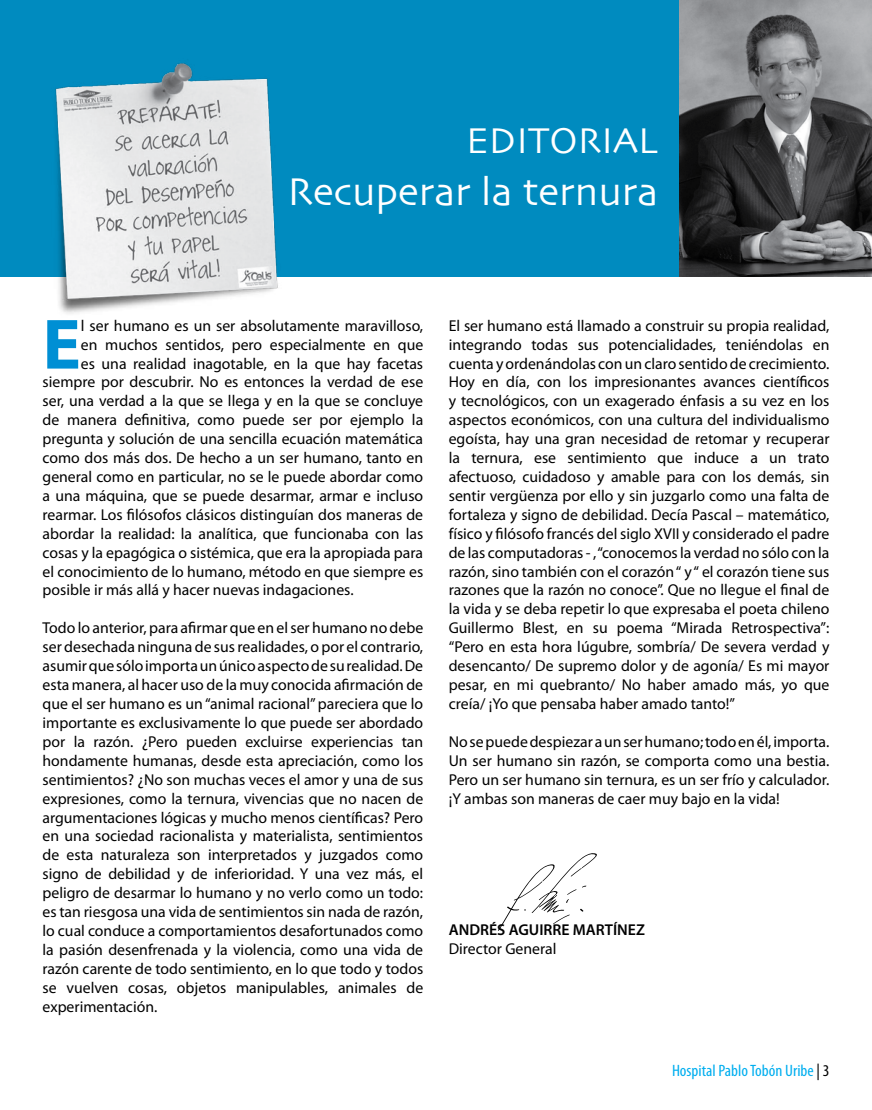
<style>
.page{position:relative;width:872px;height:1110px;background:#fff}
.page>*{position:absolute;margin:0;border:0;box-sizing:border-box;transform-origin:0 0}
.t1{font:700 71.85px "Myriad Pro";color:#008fd4}
.t2{font:40.5px "Skia";color:#fff}
.t3{font:37.5px "Skia";color:#fff}
.t4{font:condensed 16.5px "Myriad Pro";color:#00aeef;scale:1.05 1}
.t5{font:15.75px/18.9px "Myriad Pro";color:#000;text-align:justify}
.t6{font:600 15.75px/18.9px "Myriad Pro";color:#000}
.s1{font-weight:400}
.s2{color:#000}
</style>
<div class="page">
<div style="left:0;top:0;width:872px;height:276px;background:#008bbf"></div>
<img style="left:679px;top:0;width:193px;height:276px">
<img style="left:46px;top:63px;width:241px;height:251px">
<svg style="left:498px;top:853px;width:99px;height:78px"></svg>
<p class="t3" style="left:466px;top:118px;width:193px">EDITORIAL</p>
<p class="t2" style="left:287px;top:168px;width:372px">Recuperar la ternura</p>
<p class="t1" style="left:43px;top:297px;width:40px">E</p>
<p class="t5" style="left:81px;top:316px;width:344px">l ser humano es un ser absolutamente maravilloso,</p>
<p class="t5" style="left:81px;top:335px;width:344px">en muchos sentidos, pero especialmente en que</p>
<p class="t5" style="left:81px;top:354px;width:344px">es una realidad inagotable, en la que hay facetas</p>
<p class="t5" style="left:43px;top:372px;width:382px">siempre por descubrir. No es entonces la verdad de ese</p>
<p class="t5" style="left:43px;top:391px;width:382px">ser, una verdad a la que se llega y en la que se concluye</p>
<p class="t5" style="left:43px;top:410px;width:382px">de manera definitiva, como puede ser por ejemplo la</p>
<p class="t5" style="left:43px;top:429px;width:382px">pregunta y solución de una sencilla ecuación matemática</p>
<p class="t5" style="left:43px;top:448px;width:382px">como dos más dos. De hecho a un ser humano, tanto en</p>
<p class="t5" style="left:43px;top:467px;width:382px">general como en particular, no se le puede abordar como</p>
<p class="t5" style="left:43px;top:486px;width:382px">a una máquina, que se puede desarmar, armar e incluso</p>
<p class="t5" style="left:43px;top:505px;width:382px">rearmar. Los filósofos clásicos distinguían dos maneras de</p>
<p class="t5" style="left:43px;top:524px;width:382px">abordar la realidad: la analítica, que funcionaba con las</p>
<p class="t5" style="left:43px;top:543px;width:382px">cosas y la epagógica o sistémica, que era la apropiada para</p>
<p class="t5" style="left:43px;top:561px;width:382px">el conocimiento de lo humano, método en que siempre es</p>
<p class="t5" style="left:43px;top:580px;width:312px">posible ir más allá y hacer nuevas indagaciones.</p>
<p class="t5" style="left:43px;top:618px;width:382px">Todo lo anterior, para afirmar que en el ser humano no debe ser desechada ninguna de sus realidades, o por el contrario, asumir que sólo importa un único aspecto de su realidad. De esta manera, al hacer uso de la muy conocida afirmación de que el ser humano es un “animal racional” pareciera que lo importante es exclusivamente lo que puede ser abordado por la razón. ¿Pero pueden excluirse experiencias tan hondamente humanas, desde esta apreciación, como los sentimientos? ¿No son muchas veces el amor y una de sus expresiones, como la ternura, vivencias que no nacen de argumentaciones lógicas y mucho menos científicas? Pero en una sociedad racionalista y materialista, sentimientos de esta naturaleza son interpretados y juzgados como signo de debilidad y de inferioridad. Y una vez más, el peligro de desarmar lo humano y no verlo como un todo: es tan riesgosa una vida de sentimientos sin nada de razón, lo cual conduce a comportamientos desafortunados como la pasión desenfrenada y la violencia, como una vida de razón carente de todo sentimiento, en lo que todo y todos se vuelven cosas, objetos manipulables, animales de experimentación.</p>
<p class="t5" style="left:449px;top:316px;width:382px">El ser humano está llamado a construir su propia realidad, integrando todas sus potencialidades, teniéndolas en cuenta y ordenándolas con un claro sentido de crecimiento.<br>Hoy en día, con los impresionantes avances científicos y tecnológicos, con un exagerado énfasis a su vez en los aspectos económicos, con una cultura del individualismo egoísta, hay una gran necesidad de retomar y recuperar la ternura, ese sentimiento que induce a un trato afectuoso, cuidadoso y amable para con los demás, sin sentir vergüenza por ello y sin juzgarlo como una falta de fortaleza y signo de debilidad. Decía Pascal – matemático, físico y filósofo francés del siglo XVII y considerado el padre de las computadoras - , “conocemos la verdad no sólo con la razón, sino también con el corazón “ y “ el corazón tiene sus razones que la razón no conoce”. Que no llegue el final de la vida y se deba repetir lo que expresaba el poeta chileno Guillermo Blest, en su poema “Mirada Retrospectiva”: “Pero en esta hora lúgubre, sombría/ De severa verdad y desencanto/ De supremo dolor y de agonía/ Es mi mayor pesar, en mi quebranto/ No haber amado más, yo que creía/ ¡Yo que pensaba haber amado tanto!”</p>
<p class="t5" style="left:449px;top:732px;width:382px">No se puede despiezar a un ser humano; todo en él, importa.<br>Un ser humano sin razón, se comporta como una bestia.<br>Pero un ser humano sin ternura, es un ser frío y calculador. ¡Y ambas son maneras de caer muy bajo en la vida!</p>
<p class="t6" style="left:449px;top:920px;width:198px">ANDRÉS AGUIRRE MARTÍNEZ<br><span class="s1">Director General</span></p>
<p class="t4" style="left:672px;top:1060px;width:151px">Hospital Pablo Tobón Uribe <span class="s2">| 3</span></p>
</div>
